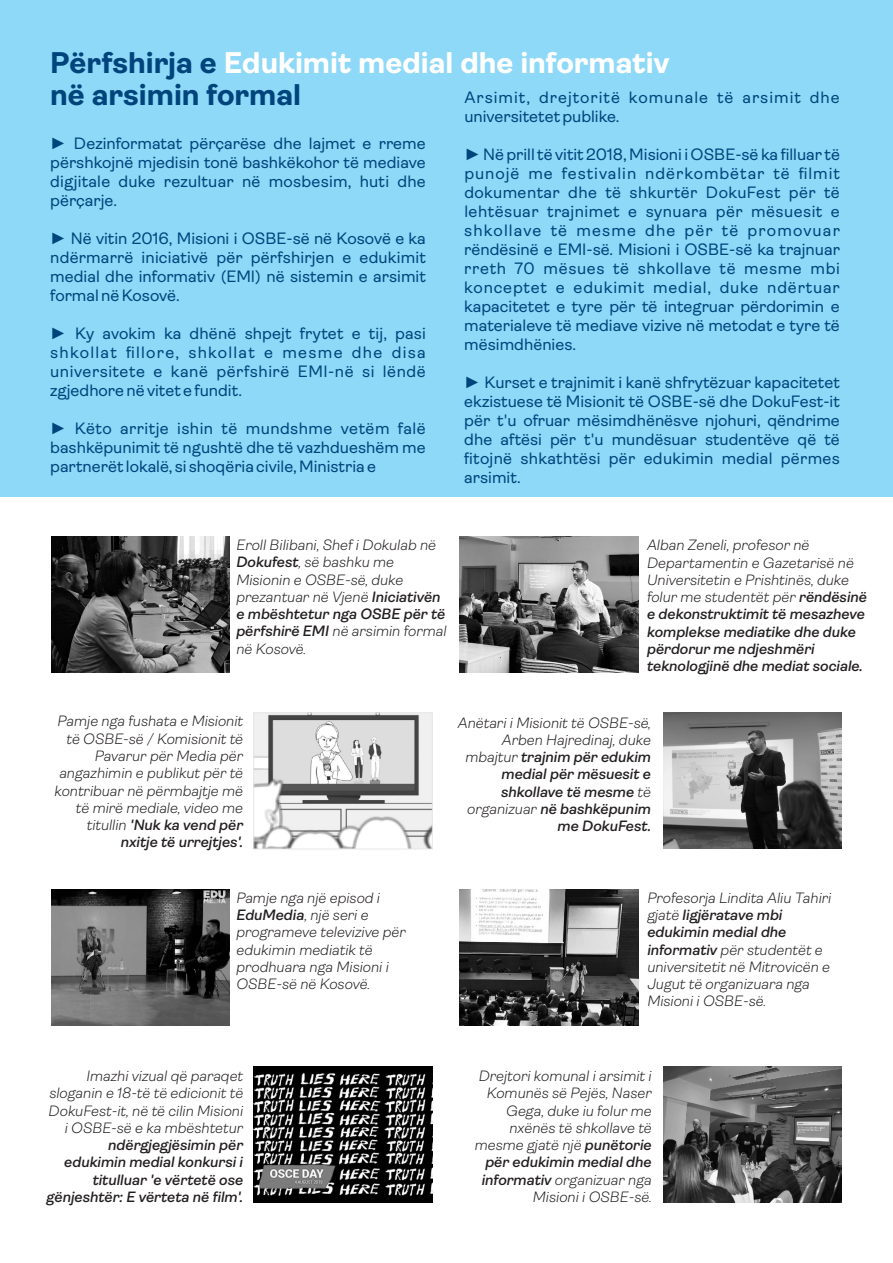
<style>
.page{position:relative;width:893px;height:1263px;background:#fff}
.page>*{position:absolute;margin:0;border:0;box-sizing:border-box;transform-origin:0 0}
.t1{font:700 30px/32.2px "Ambit";color:#fff}
.t2{font:16.5px/19px "Ambit";color:#00447c;text-align:justify}
.t3{font:16.5px/19px "Ambit";letter-spacing:.06em;color:#00447c}
.t4{font:italic 300 15px/17.2px "Ambit";color:#231f20}
.t5{font:italic 600 15px/17.2px "Ambit";color:#231f20;text-align:right}
.s1{color:#00447c}
.s2{font-family:"Arial"}
.s3{font-weight:600}
.s4{font-weight:300}
</style>
<div class="page">
<div style="left:0;top:0;width:893px;height:497px;background:#8ed8f8"></div>
<img style="left:460px;top:536px;width:179px;height:136px">
<img style="left:255px;top:714px;width:176px;height:133px">
<img style="left:51px;top:889px;width:179px;height:136px">
<img style="left:460px;top:889px;width:179px;height:136px">
<img style="left:254px;top:1066px;width:178px;height:136px">
<img style="left:663px;top:1066px;width:179px;height:136px">
<img style="left:51px;top:536px;width:179px;height:137px">
<div style="left:253px;top:712px;width:180px;height:137px;border:1px solid #e6e7e8"></div>
<img style="left:663px;top:713px;width:179px;height:136px">
<h1 class="t1" style="left:50px;top:49px;width:621px"><span class="s1">Përfshirja e</span> Edukimit medial dhe informativ <span class="s1">në arsimin formal</span></h1>
<p class="t2" style="left:50px;top:136px;width:377px"><span class="s2">►</span> Dezinformatat përçarëse dhe lajmet e rreme përshkojnë mjedisin tonë bashkëkohor të mediave digjitale duke rezultuar në mosbesim, huti dhe përçarje.</p>
<p class="t2" style="left:50px;top:231px;width:377px"><span class="s2">►</span> Në vitin 2016, Misioni i OSBE-së në Kosovë e ka ndërmarrë iniciativë për përfshirjen e edukimit medial dhe informativ (EMI) në sistemin e arsimit formal në Kosovë.</p>
<p class="t2" style="left:50px;top:325px;width:377px"><span class="s2">►</span> Ky avokim ka dhënë shpejt frytet e tij, pasi shkollat fillore, shkollat e mesme dhe disa universitete e kanë përfshirë EMI-në si lëndë zgjedhore në vitet e fundit.</p>
<p class="t2" style="left:50px;top:420px;width:377px"><span class="s2">►</span> Këto arritje ishin të mundshme vetëm falë bashkëpunimit të ngushtë dhe të vazhdueshëm me partnerët lokalë, si shoqëria civile, Ministria e</p>
<p class="t3" style="left:464px;top:90px;width:377px">Arsimit, drejtoritë komunale të arsimit dhe universitetet publike.</p>
<p class="t2" style="left:464px;top:146px;width:377px"><span class="s2">►</span>Në prill të vitit 2018, Misioni i OSBE-së ka filluar të punojë me festivalin ndërkombëtar të filmit dokumentar dhe të shkurtër DokuFest për të lehtësuar trajnimet e synuara për mësuesit e shkollave të mesme dhe për të promovuar rëndësinë e EMI-së. Misioni i OSBE-së ka trajnuar rreth 70 mësues të shkollave të mesme mbi konceptet e edukimit medial, duke ndërtuar kapacitetet e tyre për të integruar përdorimin e materialeve të mediave vizive në metodat e tyre të mësimdhënies.</p>
<p class="t2" style="left:464px;top:374px;width:377px"><span class="s2">►</span> Kurset e trajnimit i kanë shfrytëzuar kapacitetet ekzistuese të Misionit të OSBE-së dhe DokuFest-it për t'u ofruar mësimdhënësve njohuri, qëndrime dhe aftësi për t'u mundësuar studentëve që të fitojnë shkathtësi për edukimin medial përmes arsimit.</p>
<p class="t4" style="left:236px;top:538px;width:212px">Eroll Bilibani, Shef i Dokulab në<br><span class="s3">Dokufest</span>, së bashku me<br>Misionin e OSBE-së, duke prezantuar në Vjenë <span class="s3">Iniciativën e mbështetur nga OSBE për të përfshirë EMI</span> në arsimin formal në Kosovë.</p>
<p class="t5" style="left:647px;top:538px;width:221px;text-align:left"><span class="s4">Alban Zeneli, profesor në<br>Departamentin e Gazetarisë në<br>Universitetin e Prishtinës, duke folur me studentët për</span> rëndësinë e dekonstruktimit të mesazheve komplekse mediatike dhe duke përdorur me ndjeshmëri teknologjinë dhe mediat sociale.</p>
<p class="t4" style="left:54px;top:714px;width:190px;text-align:right">Pamje nga fushata e Misionit të OSBE-së / Komisionit të<br>Pavarur për Media për angazhimin e publikut për të kontribuar në përmbajtje më të mirë mediale, video me titullin <span class="s3">'Nuk ka vend për nxitje të urrejtjes'.</span></p>
<p class="t5" style="left:458px;top:715px;width:195px"><span class="s4">Anëtari i Misionit të OSBE-së,<br>Arben Hajredinaj, duke mbajtur</span> trajnim për edukim medial për mësuesit e shkollave të mesme <span class="s4">të organizuar</span> në bashkëpunim me DokuFest.</p>
<p class="t4" style="left:236px;top:890px;width:171px">Pamje nga një episod i<br><span class="s3">EduMedia</span>, një seri e programeve televizive për edukimin mediatik të prodhuara nga Misioni i<br>OSBE-së në Kosovë.</p>
<p class="t4" style="left:647px;top:890px;width:186px">Profesorja Lindita Aliu Tahiri gjatë <span class="s3">ligjëratave mbi edukimin medial dhe informativ</span> për studentët e universitetit në Mitrovicën e<br>Jugut të organizuara nga<br>Misioni i OSBE-së.</p>
<p class="t4" style="left:49px;top:1069px;width:196px;text-align:right">Imazhi vizual që paraqet sloganin e 18-të të edicionit të<br>DokuFest-it, në të cilin Misioni i OSBE-së e ka mbështetur</p>
<p class="t5" style="left:47px;top:1138px;width:198px">ndërgjegjësimin për edukimin medial konkursi i titulluar 'e vërtetë ose gënjeshtër: E vërteta në film'.</p>
<p class="t4" style="left:475px;top:1069px;width:178px;text-align:right">Drejtori komunal i arsimit i<br>Komunës së Pejës, Naser<br>Gega, duke iu folur me nxënës të shkollave të mesme gjatë një <span class="s3">punëtorie për edukimin medial dhe informativ</span> organizuar nga<br>Misioni i OSBE-së.</p>
</div>
